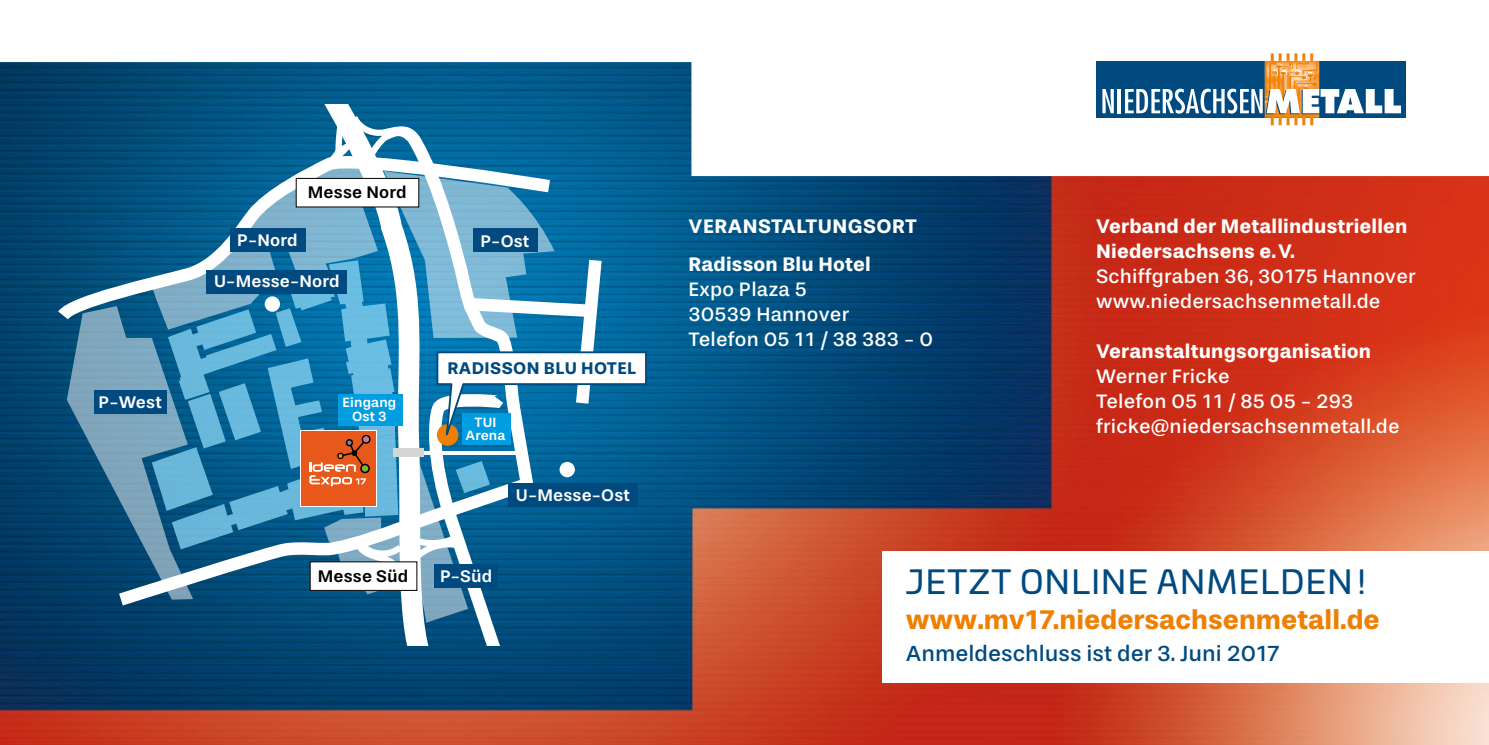
<style>
.page{position:relative;width:1489px;height:745px;background:#fff}
.page>*{position:absolute;margin:0;border:0;box-sizing:border-box;transform-origin:0 0}
.t1{font:32.5px "Univia Pro";letter-spacing:.04em;color:#004a80}
.t2{font:700 27.5px "Stevie Sans";color:#ee7f00}
.t3{font:22.5px "Stevie Sans";color:#004a80}
.t4{font:20px/25px "Stevie Sans";letter-spacing:.01em;color:#fff}
.t5{font:700 20px/37.5px "Stevie Sans";letter-spacing:.01em;color:#fff}
.t6{font:500 17.25px "Stevie Sans";letter-spacing:.01em;color:#fff}
.t7{font:500 17.25px "Stevie Sans";letter-spacing:.01em;color:#000}
.t8{font:700 17.25px "Stevie Sans";letter-spacing:.025em;color:#004a80}
.t9{font:500 13.75px/13.8px "Stevie Sans";letter-spacing:.01em;color:#fff;text-align:center}
</style>
<div class="page">
<img style="left:0;top:62px;width:1488px;height:682px">
<div style="left:1096px;top:61px;width:309px;height:57px;background:#004a80"></div>
<img style="left:1264px;top:53px;width:55px;height:72px">
<svg style="left:1102px;top:89px;width:11px;height:24px"></svg>
<hr style="left:1117px;top:89px;width:3px;height:24px;background:#fff">
<svg style="left:1125px;top:89px;width:275px;height:25px"></svg>
<div style="left:882px;top:550px;width:606px;height:131px;background:#fff"></div>
<svg style="left:46px;top:154px;width:21px;height:178px;background:#054973"></svg>
<svg style="left:67px;top:109px;width:581px;height:535px;background:#4384a7"></svg>
<div style="left:338px;top:394px;width:64px;height:31px;background:#009ee0"></div>
<div style="left:462px;top:413px;width:48px;height:31px;background:#009ee0"></div>
<p class="t6" style="left:99px;top:392px;width:65px">P-West</p>
<p class="t7" style="left:308px;top:183px;width:100px">Messe Nord</p>
<p class="t6" style="left:237px;top:230px;width:62px">P-Nord</p>
<p class="t6" style="left:480px;top:232px;width:50px">P-Ost</p>
<p class="t6" style="left:214px;top:272px;width:127px">U-Messe-Nord</p>
<p class="t9" style="left:342px;top:396px;width:55px">Eingang<br>Ost 3</p>
<p class="t7" style="left:318px;top:566px;width:92px">Messe Süd</p>
<p class="t8" style="left:447px;top:359px;width:190px">RADISSON BLU HOTEL</p>
<p class="t9" style="left:465px;top:415px;width:41px">TUI<br>Arena</p>
<p class="t6" style="left:516px;top:485px;width:115px">U-Messe-Ost</p>
<p class="t6" style="left:440px;top:567px;width:54px">P-Süd</p>
<p class="t5" style="left:688px;top:208px;width:230px">VERANSTALTUNGSORT<br>Radisson Blu Hotel</p>
<p class="t4" style="left:688px;top:277px;width:246px">Expo Plaza 5<br>30539 Hannover<br>Telefon 05 11 / 38 383 - 0</p>
<p class="t5" style="left:1096px;top:214px;width:313px;line-height:25px">Verband der Metallindustriellen<br>Niedersachsens e.V.</p>
<p class="t4" style="left:1096px;top:264px;width:321px">Schiffgraben 36, 30175 Hannover www.niedersachsenmetall.de</p>
<p class="t5" style="left:1096px;top:333px;width:276px">Veranstaltungsorganisation</p>
<p class="t4" style="left:1096px;top:364px;width:305px">Werner Fricke<br>Telefon 05 11 / 85 05 - 293 fricke@niedersachsenmetall.de</p>
<h1 class="t1" style="left:905px;top:557px;width:461px">JETZT ONLINE ANMELDEN !</h1>
<h2 class="t2" style="left:905px;top:604px;width:475px">www.mv17.niedersachsenmetall.de</h2>
<p class="t3" style="left:905px;top:640px;width:375px">Anmeldeschluss ist der 3. Juni 2017</p>
</div>
